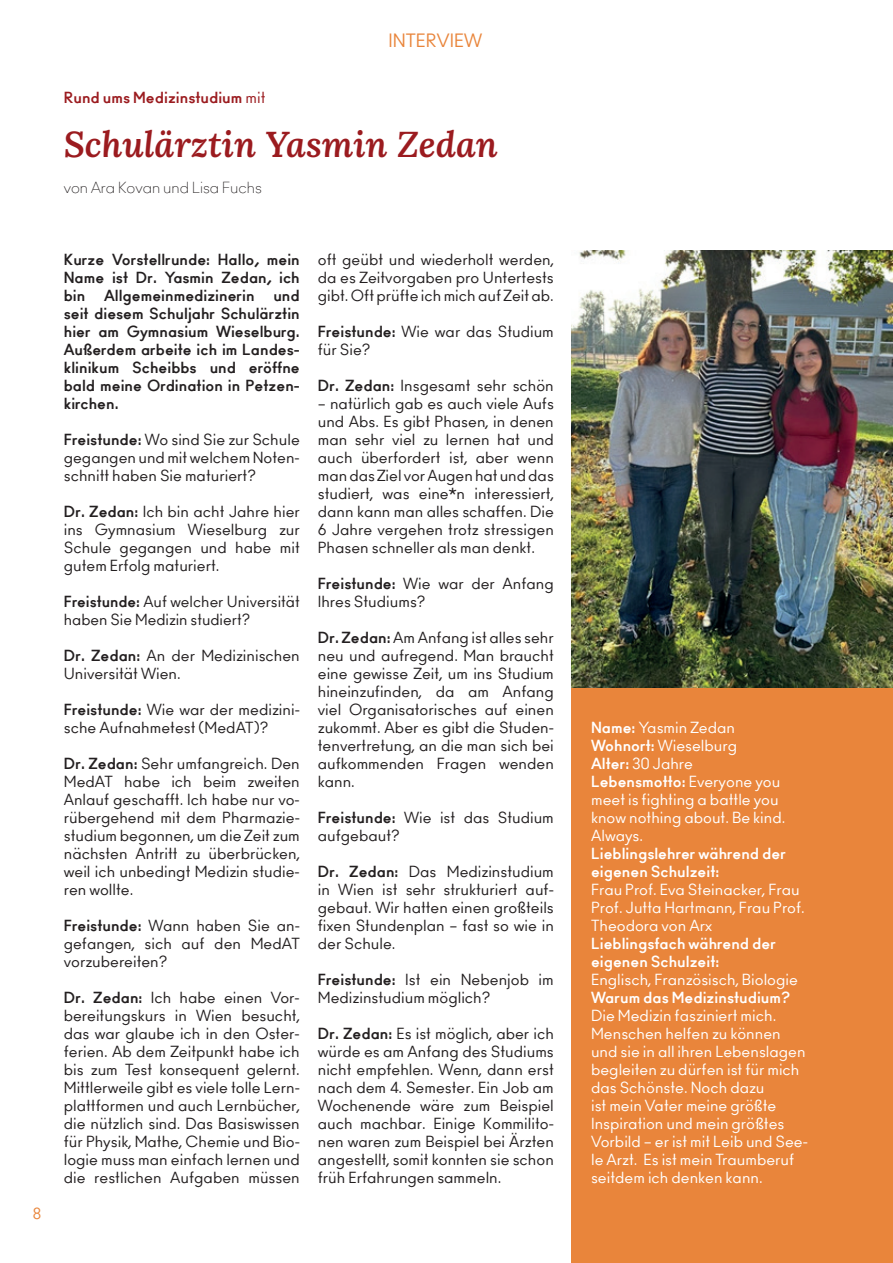
<style>
.page{position:relative;width:893px;height:1263px;background:#fff}
.page>*{position:absolute;margin:0;border:0;box-sizing:border-box;transform-origin:0 0}
.t1{font:italic 600 36px "Lora";color:#9b1b1f}
.t2{font:18px "Ano";color:#e9853b}
.t3{font:15px/18px "Ano";color:#231f20;text-align:justify}
.t4{font:15px/18px "Ano";color:#fff}
.t5{font:700 15px/18px "Ano";color:#231f20;text-align:justify}
.t6{font:700 15px/18px "Ano";color:#fff}
.t7{font:700 15px "Ano";color:#9b1b1f}
.t8{font:15px "Ano Half";color:#231f20}
.t9{font:15px "Ano";color:#e9853b}
.s1{font-weight:400}
.s2{font-weight:700}
</style>
<div class="page">
<img style="left:572px;top:250px;width:321px;height:438px">
<div style="left:572px;top:688px;width:321px;height:575px;background:#e9853b"></div>
<p class="t7" style="left:64px;top:88px;width:203px">Rund ums Medizinstudium <span class="s1">mit</span></p>
<p class="t2" style="left:388px;top:30px;width:95px">INTERVIEW</p>
<h1 class="t1" style="left:64px;top:118px;width:436px">Schulärztin Yasmin Zedan</h1>
<p class="t8" style="left:64px;top:179px;width:200px">von Ara Kovan und Lisa Fuchs</p>
<p class="t9" style="left:33px;top:1204px;width:10px">8</p>
<p class="t5" style="left:64px;top:251px;width:238px">Kurze Vorstellrunde: Hallo, mein Name ist Dr. Yasmin Zedan, ich bin Allgemeinmedizinerin und seit diesem Schuljahr Schulärztin hier am Gymnasium Wieselburg.<br>Außerdem arbeite ich im Landes&shy;klinikum Scheibbs und eröffne bald meine Ordination in Petzen&shy;kirchen.</p>
<p class="t3" style="left:64px;top:431px;width:238px"><span class="s2">Freistunde:</span> Wo sind Sie zur Schule gegangen und mit welchem Noten&shy;schnitt haben Sie maturiert?</p>
<p class="t3" style="left:64px;top:503px;width:238px"><span class="s2">Dr. Zedan:</span> Ich bin acht Jahre hier ins Gymnasium Wieselburg zur Schule gegangen und habe mit gutem Erfolg maturiert.</p>
<p class="t3" style="left:64px;top:593px;width:238px"><span class="s2">Freistunde:</span> Auf welcher Universität haben Sie Medizin studiert?</p>
<p class="t3" style="left:64px;top:647px;width:238px"><span class="s2">Dr. Zedan:</span> An der Medizinischen<br>Universität Wien.</p>
<p class="t3" style="left:64px;top:701px;width:238px"><span class="s2">Freistunde:</span> Wie war der medizini&shy;sche Aufnahmetest (MedAT)?</p>
<p class="t3" style="left:64px;top:755px;width:238px"><span class="s2">Dr. Zedan:</span> Sehr umfangreich. Den MedAT habe ich beim zweiten Anlauf geschafft. Ich habe nur vo&shy;rübergehend mit dem Pharmazie&shy;studium begonnen, um die Zeit zum nächsten Antritt zu überbrücken, weil ich unbedingt Medizin studie&shy;ren wollte.</p>
<p class="t3" style="left:64px;top:917px;width:238px"><span class="s2">Freistunde:</span> Wann haben Sie an&shy;gefangen, sich auf den MedAT vorzubereiten?</p>
<p class="t3" style="left:64px;top:989px;width:238px"><span class="s2">Dr. Zedan:</span> Ich habe einen Vor&shy;bereitungskurs in Wien besucht, das war glaube ich in den Oster&shy;ferien. Ab dem Zeitpunkt habe ich bis zum Test konsequent gelernt.<br>Mittlerweile gibt es viele tolle Lern&shy;plattformen und auch Lernbücher, die nützlich sind. Das Basiswissen für Physik, Mathe, Chemie und Bio&shy;logie muss man einfach lernen und die restlichen Aufgaben müssen</p>
<p class="t3" style="left:318px;top:251px;width:238px">oft geübt und wiederholt werden, da es Zeitvorgaben pro Untertests gibt. Oft prüfte ich mich auf Zeit ab.</p>
<p class="t3" style="left:318px;top:323px;width:238px"><span class="s2">Freistunde:</span> Wie war das Studium für Sie?</p>
<p class="t3" style="left:318px;top:377px;width:238px"><span class="s2">Dr. Zedan:</span> Insgesamt sehr schön</p>
<p class="t3" style="left:318px;top:395px;width:238px">– natürlich gab es auch viele Aufs und Abs. Es gibt Phasen, in denen man sehr viel zu lernen hat und auch überfordert ist, aber wenn man das Ziel vor Augen hat und das studiert, was eine*n interessiert, dann kann man alles schaffen. Die 6 Jahre vergehen trotz stressigen Phasen schneller als man denkt.</p>
<p class="t3" style="left:318px;top:575px;width:238px"><span class="s2">Freistunde:</span> Wie war der Anfang<br>Ihres Studiums?</p>
<p class="t3" style="left:318px;top:629px;width:238px"><span class="s2">Dr. Zedan:</span> Am Anfang ist alles sehr neu und aufregend. Man braucht eine gewisse Zeit, um ins Studium hineinzufinden, da am Anfang viel Organisatorisches auf einen zukommt. Aber es gibt die Studen&shy;tenvertretung, an die man sich bei aufkommenden Fragen wenden kann.</p>
<p class="t3" style="left:318px;top:809px;width:238px"><span class="s2">Freistunde:</span> Wie ist das Studium aufgebaut?</p>
<p class="t3" style="left:318px;top:863px;width:238px"><span class="s2">Dr. Zedan:</span> Das Medizinstudium in Wien ist sehr strukturiert auf&shy;gebaut. Wir hatten einen großteils fixen Stundenplan – fast so wie in der Schule.</p>
<p class="t3" style="left:318px;top:971px;width:238px"><span class="s2">Freistunde:</span> Ist ein Nebenjob im<br>Medizinstudium möglich?</p>
<p class="t3" style="left:318px;top:1025px;width:238px"><span class="s2">Dr. Zedan:</span> Es ist möglich, aber ich würde es am Anfang des Studiums nicht empfehlen. Wenn, dann erst nach dem 4. Semester. Ein Job am Wochenende wäre zum Beispiel auch machbar. Einige Kommilito&shy;nen waren zum Beispiel bei Ärzten angestellt, somit konnten sie schon früh Erfahrungen sammeln.</p>
<p class="t4" style="left:591px;top:719px;width:196px"><span class="s2">Name:</span> Yasmin Zedan<br><span class="s2">Wohnort:</span> Wieselburg<br><span class="s2">Alter:</span> 30 Jahre<br><span class="s2">Lebensmotto:</span> Everyone you meet is fighting a battle you know nothing about. Be kind.<br>Always.</p>
<p class="t6" style="left:591px;top:845px;width:196px">Lieblingslehrer während der eigenen Schulzeit:</p>
<p class="t4" style="left:591px;top:881px;width:215px">Frau Prof. Eva Steinacker, Frau<br>Prof. Jutta Hartmann, Frau Prof.<br>Theodora von Arx</p>
<p class="t6" style="left:591px;top:935px;width:186px">Lieblingsfach während der eigenen Schulzeit:</p>
<p class="t4" style="left:591px;top:971px;width:208px">Englisch, Französisch, Biologie</p>
<p class="t6" style="left:591px;top:989px;width:201px">Warum das Medizinstudium?</p>
<p class="t4" style="left:591px;top:1007px;width:218px">Die Medizin fasziniert mich.<br>Menschen helfen zu können und sie in all ihren Lebenslagen begleiten zu dürfen ist für mich das Schönste. Noch dazu<br>ist mein Vater meine größte<br>Inspiration und mein größtes<br>Vorbild – er ist mit Leib und See&shy;le Arzt. Es ist mein Traumberuf seitdem ich denken kann.</p>
</div>
